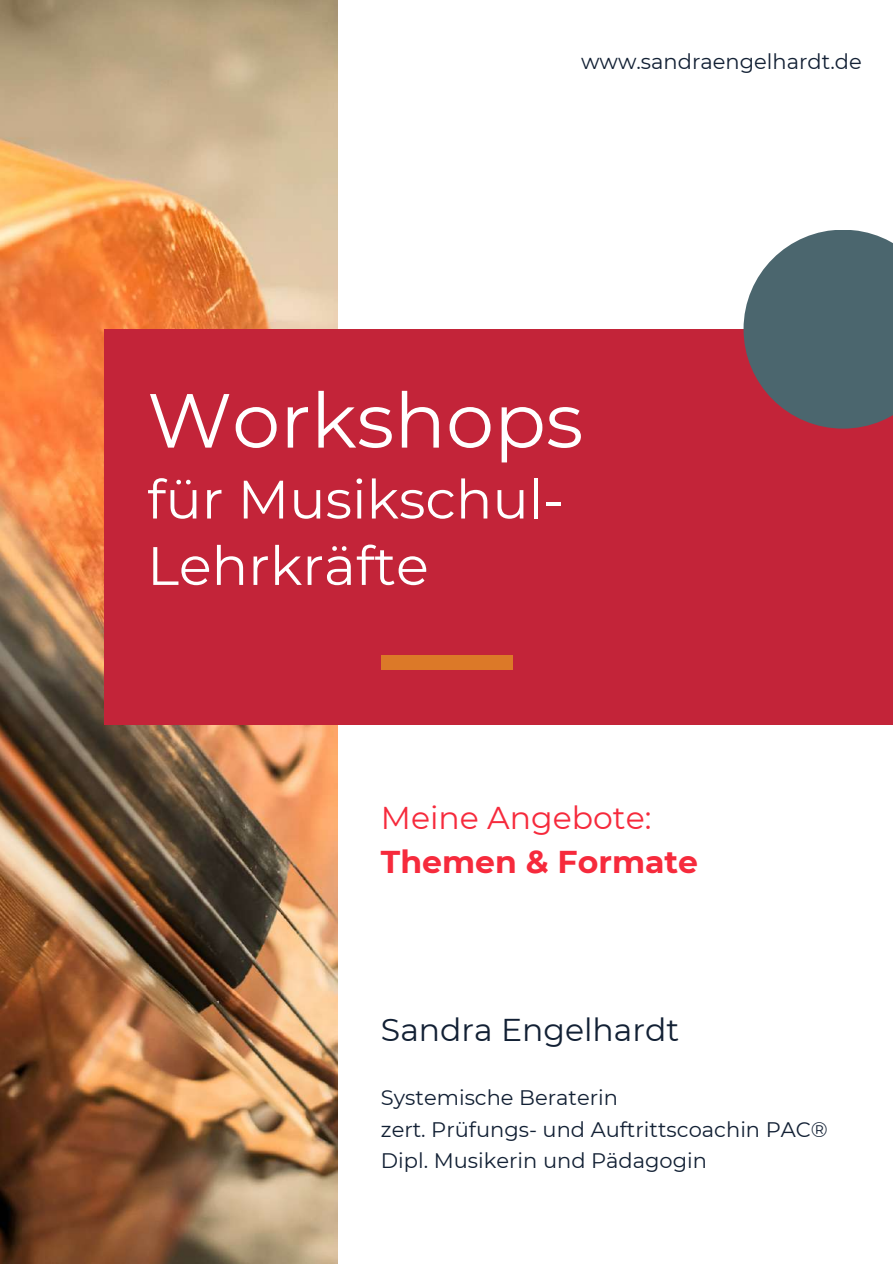
<style>
.page{position:relative;width:893px;height:1264px;background:#fff}
.page>*{position:absolute;margin:0;border:0;box-sizing:border-box;transform-origin:0 0}
.t1{font:76.5px "Montserrat";color:#fff}
.t2{font:54px/66.3px "Montserrat";color:#fff}
.t3{font:31.5px "Montserrat";color:#122034}
.t4{font:31.5px "Montserrat";color:#f62a3c}
.t5{font:700 31.5px "Montserrat";color:#f62a3c}
.t6{font:21px/31.5px "Montserrat";color:#122034}
</style>
<div class="page">
<img style="left:0;top:0;width:337px;height:1263px">
<div style="left:104px;top:329px;width:788px;height:395px;background:#c32439"></div>
<svg style="left:743px;top:230px;width:149px;height:198px"></svg>
<div style="left:381px;top:655px;width:131px;height:14px;background:#dc7928"></div>
<p class="t6" style="left:581px;top:46px;width:282px">www.sandraengelhardt.de</p>
<h1 class="t1" style="left:147px;top:373px;width:437px">Workshops</h1>
<h2 class="t2" style="left:147px;top:466px;width:418px">für Musikschul-<br>Lehrkräfte</h2>
<h3 class="t4" style="left:381px;top:798px;width:272px">Meine Angebote:</h3>
<h3 class="t5" style="left:381px;top:842px;width:318px">Themen &amp; Formate</h3>
<h3 class="t3" style="left:381px;top:1010px;width:300px">Sandra Engelhardt</h3>
<p class="t6" style="left:381px;top:1081px;width:448px">Systemische Beraterin<br>zert. Prüfungs- und Auftrittscoachin PAC®<br>Dipl. Musikerin und Pädagogin</p>
</div>
